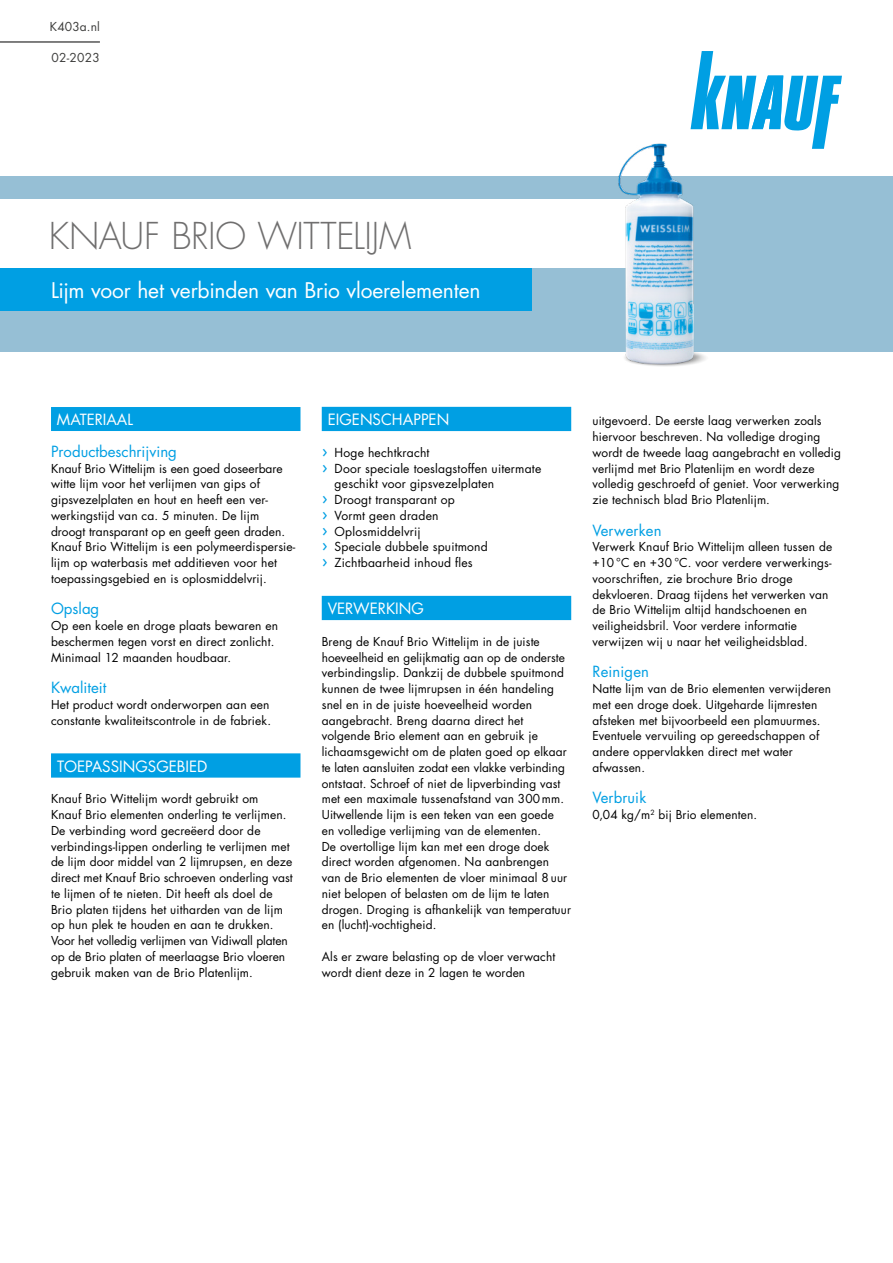
<style>
.page{position:relative;width:893px;height:1263px;background:#fff}
.page>*{position:absolute;margin:0;border:0;box-sizing:border-box;transform-origin:0 0}
.t1{font:300 36px "Futura Std";letter-spacing:-.01em;color:#706f6f}
.t2{font:21px "Futura Std";letter-spacing:-.005em;color:#fff}
.t3{font:15.15px "Futura Std";color:#fff}
.t4{font:15px "Futura Std";color:#009fe3}
.t5{font:15px "Futura Std";color:#fff}
.t6{font:12.15px "Futura Std";letter-spacing:.015em;color:#000}
.t7{font:12px/15.8px "Futura Std";letter-spacing:.01em;color:#000}
.t8{font:12px "Futura Std";letter-spacing:.01em;color:#3c3c3b}
.s1{font-size:18px;color:#009fe3}
</style>
<div class="page">
<div style="left:0;top:176px;width:893px;height:176px;background:#96bfd5"></div>
<svg style="left:695px;top:51px;width:147px;height:98px"></svg>
<div style="left:51px;top:407px;width:249px;height:24px;background:#009fe3"></div>
<div style="left:51px;top:753px;width:249px;height:25px;background:#009fe3"></div>
<div style="left:322px;top:407px;width:249px;height:24px;background:#009fe3"></div>
<div style="left:322px;top:596px;width:249px;height:24px;background:#009fe3"></div>
<div style="left:0;top:268px;width:531px;height:42px;background:#009fe3"></div>
<div style="left:0;top:200px;width:643px;height:68px;background:#fff"></div>
<hr style="left:0;top:42px;width:100px;height:1px;background:#000">
<img style="left:561px;top:93px;width:194px;height:274px">
<p class="t8" style="left:50px;top:19px;width:52px">K403a.nl</p>
<p class="t8" style="left:52px;top:50px;width:50px">02-2023</p>
<h1 class="t1" style="left:49px;top:214px;width:364px">KNAUF BRIO WITTELIJM</h1>
<h2 class="t2" style="left:51px;top:277px;width:431px">Lijm voor het verbinden van Brio vloerelementen</h2>
<p class="t5" style="left:57px;top:410px;width:78px">MATERIAAL</p>
<p class="t4" style="left:51px;top:442px;width:127px">Productbeschrijving</p>
<p class="t7" style="left:51px;top:460px;width:246px">Knauf Brio Wittelijm is een goed doseerbare witte lijm voor het verlijmen van gips of gipsvezelplaten en hout en heeft een ver&shy;werkingstijd van ca. 5 minuten. De lijm droogt transparant op en geeft geen draden.<br>Knauf Brio Wittelijm is een polymeerdispersie&shy;lijm op waterbasis met additieven voor het toepassingsgebied en is oplosmiddelvrij.</p>
<p class="t4" style="left:51px;top:599px;width:50px">Opslag</p>
<p class="t7" style="left:51px;top:618px;width:229px">Op een koele en droge plaats bewaren en beschermen tegen vorst en direct zonlicht.<br>Minimaal 12 maanden houdbaar.</p>
<p class="t4" style="left:51px;top:678px;width:57px">Kwaliteit</p>
<p class="t7" style="left:51px;top:697px;width:222px">Het product wordt onderworpen aan een constante kwaliteitscontrole in de fabriek.</p>
<p class="t3" style="left:57px;top:757px;width:152px">TOEPASSINGSGEBIED</p>
<p class="t7" style="left:51px;top:791px;width:243px">Knauf Brio Wittelijm wordt gebruikt om<br>Knauf Brio elementen onderling te verlijmen.<br>De verbinding word gecreëerd door de verbindings-lippen onderling te verlijmen met de lijm door middel van 2 lijmrupsen, en deze direct met Knauf Brio schroeven onderling vast te lijmen of te nieten. Dit heeft als doel de Brio platen tijdens het uitharden van de lijm op hun plek te houden en aan te drukken.<br>Voor het volledig verlijmen van Vidiwall platen op de Brio platen of meerlaagse Brio vloeren gebruik maken van de Brio Platenlijm.</p>
<p class="t3" style="left:328px;top:410px;width:123px">EIGENSCHAPPEN</p>
<p class="t6" style="left:322px;top:445px;width:109px"><span class="s1">›</span> Hoge hechtkracht</p>
<p class="t6" style="left:322px;top:460px;width:221px"><span class="s1">›</span> Door speciale toeslagstoffen uitermate</p>
<p class="t6" style="left:335px;top:476px;width:161px">geschikt voor gipsvezelplaten</p>
<p class="t6" style="left:322px;top:492px;width:135px"><span class="s1">›</span> Droogt transparant op</p>
<p class="t6" style="left:322px;top:508px;width:118px"><span class="s1">›</span> Vormt geen draden</p>
<p class="t6" style="left:322px;top:523px;width:100px"><span class="s1">›</span> Oplosmiddelvrij</p>
<p class="t6" style="left:322px;top:539px;width:168px"><span class="s1">›</span> Speciale dubbele spuitmond</p>
<p class="t6" style="left:322px;top:555px;width:152px"><span class="s1">›</span> Zichtbaarheid inhoud fles</p>
<p class="t3" style="left:328px;top:599px;width:98px">VERWERKING</p>
<p class="t7" style="left:322px;top:634px;width:251px">Breng de Knauf Brio Wittelijm in de juiste hoeveelheid en gelijkmatig aan op de onderste verbindingslip. Dankzij de dubbele spuitmond kunnen de twee lijmrupsen in één handeling snel en in de juiste hoeveelheid worden aangebracht. Breng daarna direct het volgende Brio element aan en gebruik je lichaamsgewicht om de platen goed op elkaar te laten aansluiten zodat een vlakke verbinding ontstaat. Schroef of niet de lipverbinding vast met een maximale tussenafstand van 300mm.<br>Uitwellende lijm is een teken van een goede<br>en volledige verlijming van de elementen.<br>De overtollige lijm kan met een droge doek direct worden afgenomen. Na aanbrengen<br>van de Brio elementen de vloer minimaal 8 uur niet belopen of belasten om de lijm te laten drogen. Droging is afhankelijk van temperatuur en (lucht)-vochtigheid.</p>
<p class="t7" style="left:322px;top:949px;width:235px">Als er zware belasting op de vloer verwacht wordt dient deze in 2 lagen te worden</p>
<p class="t7" style="left:592px;top:413px;width:250px">uitgevoerd. De eerste laag verwerken zoals hiervoor beschreven. Na volledige droging wordt de tweede laag aangebracht en volledig verlijmd met Brio Platenlijm en wordt deze volledig geschroefd of geniet. Voor verwerking zie technisch blad Brio Platenlijm.</p>
<p class="t4" style="left:592px;top:520px;width:71px">Verwerken</p>
<p class="t7" style="left:592px;top:539px;width:241px">Verwerk Knauf Brio Wittelijm alleen tussen de +10 °C en +30 °C. voor verdere verwerkings&shy;voorschriften, zie brochure Brio droge dekvloeren. Draag tijdens het verwerken van de Brio Wittelijm altijd handschoenen en veiligheidsbril. Voor verdere informatie verwijzen wij u naar het veiligheidsblad.</p>
<p class="t4" style="left:592px;top:662px;width:58px">Reinigen</p>
<p class="t7" style="left:592px;top:681px;width:240px">Natte lijm van de Brio elementen verwijderen met een droge doek. Uitgeharde lijmresten afsteken met bijvoorbeeld een plamuurmes.<br>Eventuele vervuiling op gereedschappen of andere oppervlakken direct met water afwassen.</p>
<p class="t4" style="left:592px;top:788px;width:55px">Verbruik</p>
<p class="t7" style="left:592px;top:807px;width:166px">0,04 kg/m<sup>2</sup> bij Brio elementen.</p>
</div>
